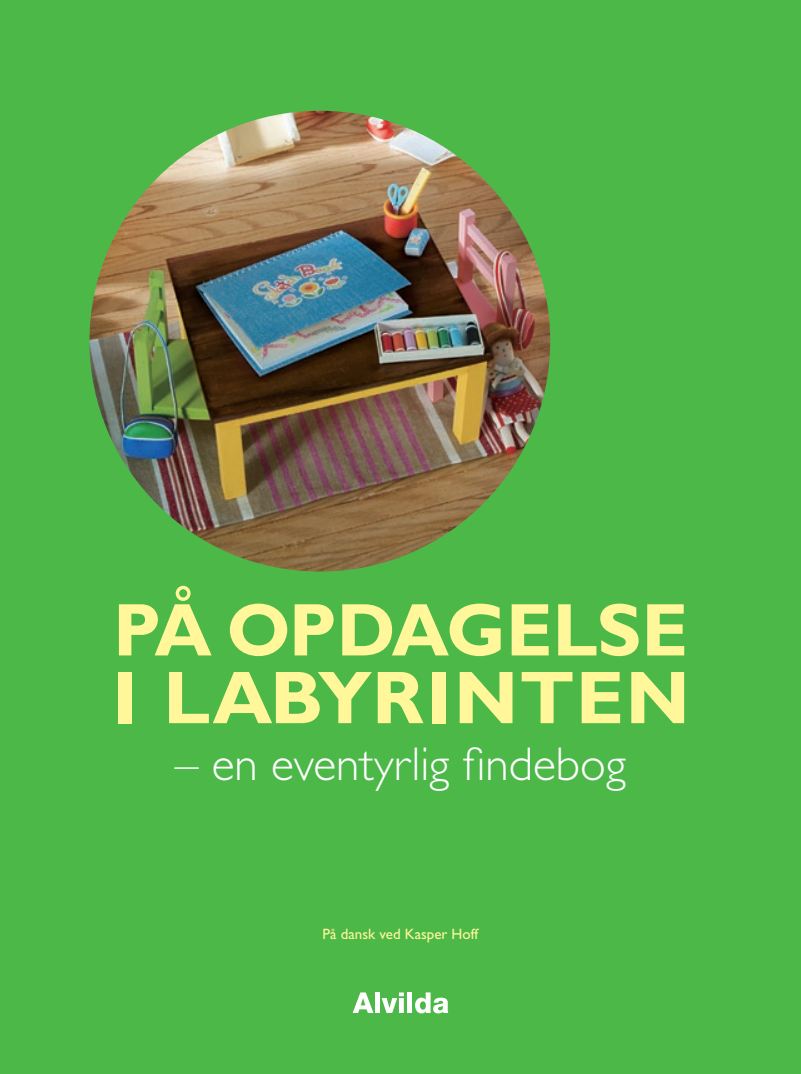
<style>
.page{position:relative;width:801px;height:1074px;background:#4cb848}
.page>*{position:absolute;margin:0;border:0;box-sizing:border-box;transform-origin:0 0}
.t1{font:700 75px/67.8px "Gill Sans";color:#fff79a}
.t2{font:300 47.5px "Gill Sans";color:#fff}
.t3{font:15px "Gill Sans";color:#fff79a}
</style>
<div class="page">
<img style="left:89px;top:111px;width:461px;height:460px;border-radius:230px">
<svg style="left:353px;top:992px;width:20px;height:21px"></svg>
<div style="left:375px;top:992px;width:5px;height:21px;background:#fff"></div>
<svg style="left:382px;top:992px;width:22px;height:21px"></svg>
<div style="left:407px;top:992px;width:5px;height:21px;background:#fff"></div>
<svg style="left:415px;top:992px;width:33px;height:21px"></svg>
<p class="t1" style="left:112px;top:596px;width:579px">PÅ OPDAGELSE<br>I LABYRINTEN</p>
<p class="t2" style="left:175px;top:737px;width:453px">– en eventyrlig findebog</p>
<p class="t3" style="left:323px;top:925px;width:157px">På dansk ved Kasper Hoff</p>
</div>
